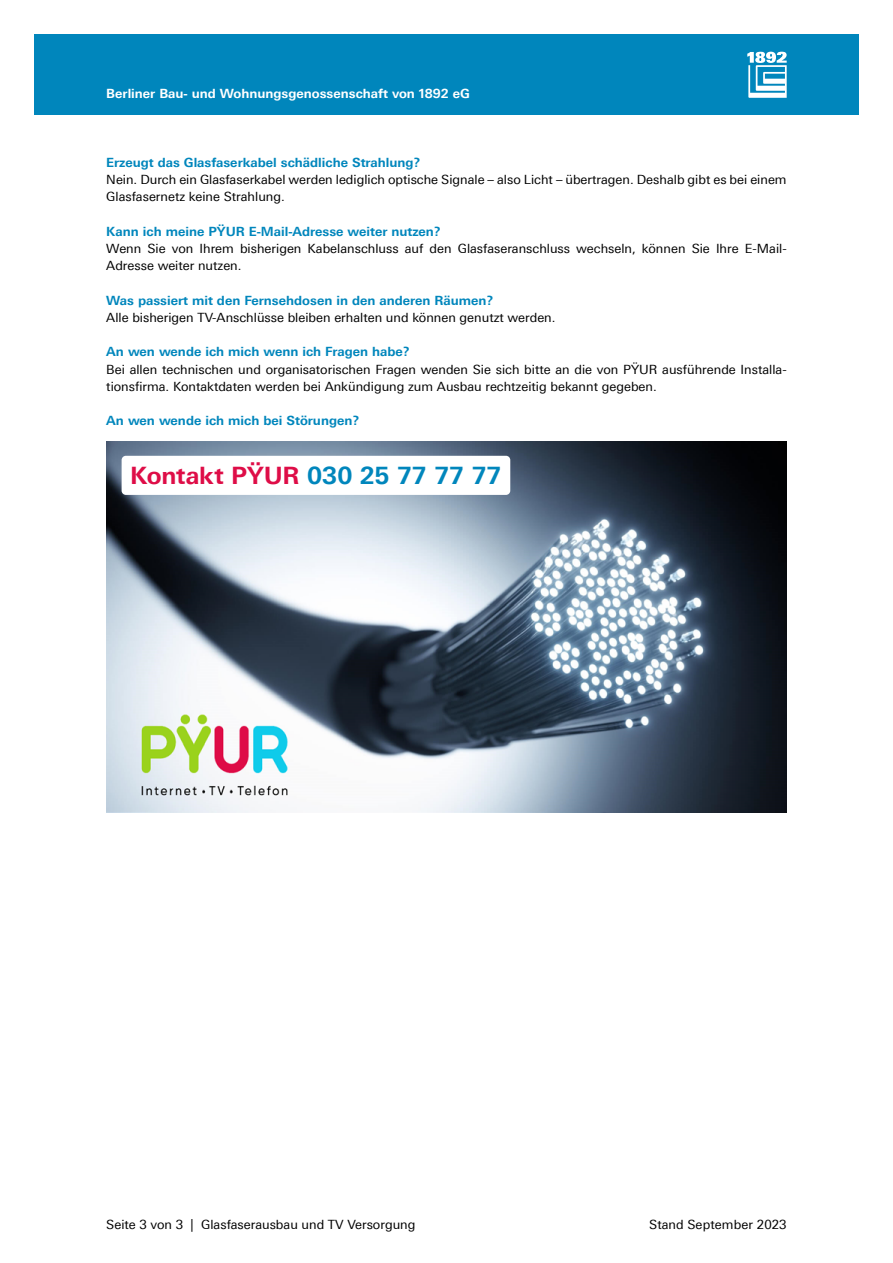
<style>
.page{position:relative;width:893px;height:1263px;background:#fff}
.page>*{position:absolute;margin:0;border:0;box-sizing:border-box;transform-origin:0 0}
.t1{font:700 24px "Linotype Univers 630";letter-spacing:-.01em;color:#de0d47}
.t2{font:12.75px/17.2px "Linotype Univers 430";color:#000}
.t3{font:700 12.75px "Linotype Univers 630";color:#0086bc}
.t4{font:700 12.75px "Linotype Univers 630";color:#fff}
.s1{color:#0086bc}
</style>
<div class="page">
<div style="left:34px;top:34px;width:825px;height:81px;background:#0086bc"></div>
<svg style="left:747px;top:52px;width:40px;height:46px"></svg>
<img style="left:106px;top:441px;width:681px;height:371px">
<div style="left:122px;top:456px;width:388px;height:39px;background:#fff;border-radius:4px"></div>
<p class="t4" style="left:106px;top:86px;width:365px">Berliner Bau- und Wohnungsgenossenschaft von 1892 eG</p>
<p class="t3" style="left:106px;top:154px;width:316px">Erzeugt das Glasfaserkabel schädliche Strahlung?</p>
<p class="t2" style="left:106px;top:171px;width:682px">Nein. Durch ein Glasfaserkabel werden lediglich optische Signale – also Licht – übertragen. Deshalb gibt es bei einem<br>Glasfasernetz keine Strahlung.</p>
<p class="t3" style="left:106px;top:223px;width:336px">Kann ich meine PŸUR E-Mail-Adresse weiter nutzen?</p>
<p class="t2" style="left:106px;top:240px;width:682px">Wenn Sie von Ihrem bisherigen Kabelanschluss auf den Glasfaseranschluss wechseln, können Sie Ihre E-Mail-<br>Adresse weiter nutzen.</p>
<p class="t3" style="left:106px;top:292px;width:389px">Was passiert mit den Fernsehdosen in den anderen Räumen?</p>
<p class="t2" style="left:106px;top:309px;width:451px">Alle bisherigen TV-Anschlüsse bleiben erhalten und können genutzt werden.</p>
<p class="t3" style="left:106px;top:344px;width:305px">An wen wende ich mich wenn ich Fragen habe?</p>
<p class="t2" style="left:106px;top:360px;width:681px">Bei allen technischen und organisatorischen Fragen wenden Sie sich bitte an die von PŸUR ausführende Installa&shy;tionsfirma. Kontaktdaten werden bei Ankündigung zum Ausbau rechtzeitig bekannt gegeben.</p>
<p class="t3" style="left:106px;top:413px;width:255px">An wen wende ich mich bei Störungen?</p>
<h1 class="t1" style="left:130px;top:461px;width:373px">Kontakt PŸUR <span class="s1">030 25 77 77 77</span></h1>
<p class="t2" style="left:106px;top:1216px;width:311px">Seite 3 von 3 | Glasfaserausbau und TV Versorgung</p>
<p class="t2" style="left:649px;top:1216px;width:139px">Stand September 2023</p>
</div>
